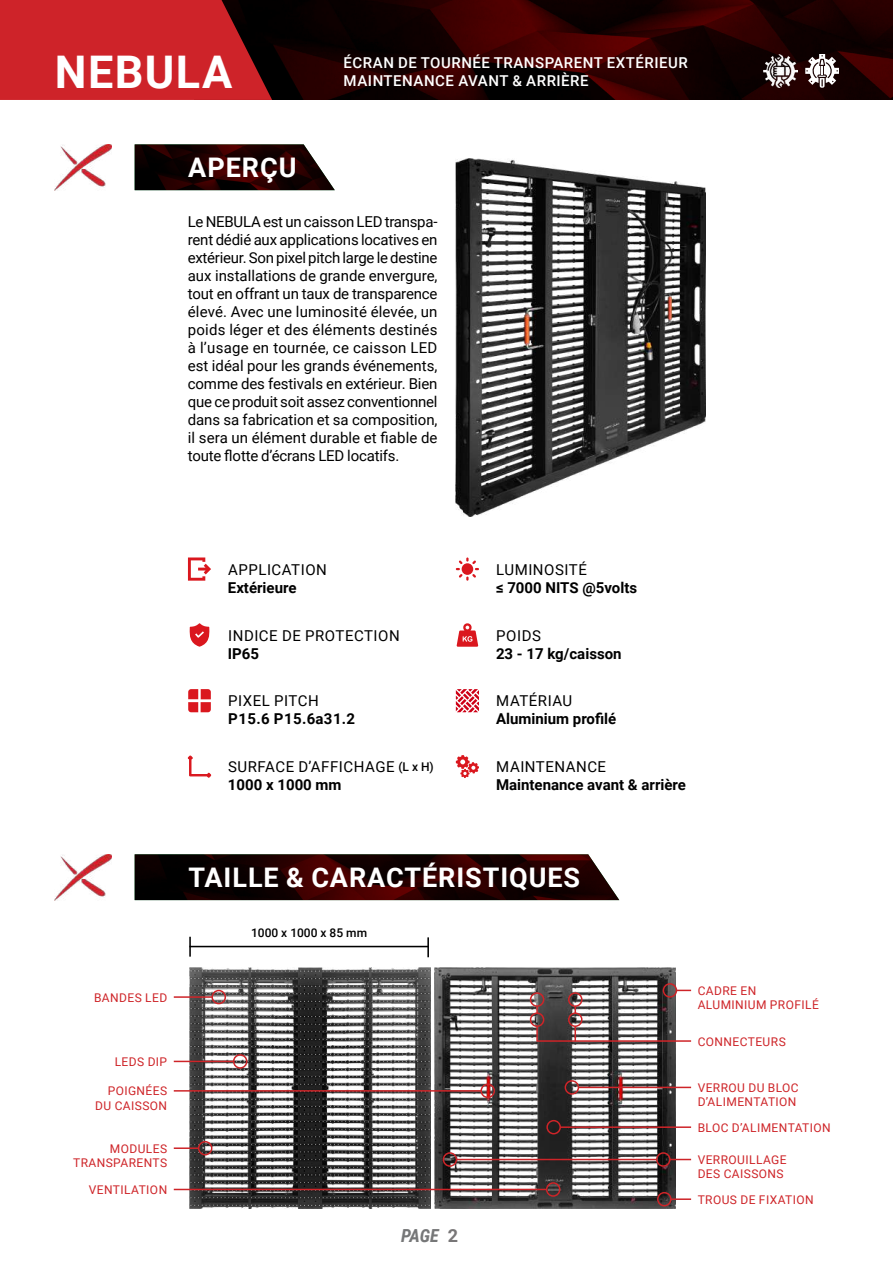
<style>
.page{position:relative;width:893px;height:1263px;background:#fff}
.page>*{position:absolute;margin:0;border:0;box-sizing:border-box;transform-origin:0 0}
.t1{font:700 45px "Roboto";letter-spacing:.03em;color:#fff}
.t2{font:700 27px "Roboto";letter-spacing:.035em;color:#fff}
.t3{font:italic 700 18px "Roboto Condensed";color:#767778}
.t4{font:15px/18px "Roboto";letter-spacing:.035em;color:#000;text-align:justify}
.t5{font:700 15px "Roboto";color:#000}
.t6{font:500 15px/18px "Roboto";letter-spacing:.035em;color:#fff}
.t7{font:700 15px "Roboto";letter-spacing:.035em;color:#000}
.t8{font:12px/14.4px "Roboto";letter-spacing:.035em;color:#ce2428}
.t9{font:500 12px "Roboto";color:#000}
.s1{font-family:"Roboto";font-style:normal;color:#787677}
</style>
<div class="page">
<img style="left:455px;top:158px;width:250px;height:358px">
<img style="left:272px;top:0;width:621px;height:100px">
<svg style="left:0;top:0;width:272px;height:100px;background:#bb1f25"></svg>
<svg style="left:805px;top:54px;width:34px;height:34px"></svg>
<img style="left:763px;top:54px;width:34px;height:34px">
<img style="left:135px;top:854px;width:484px;height:46px">
<img style="left:135px;top:144px;width:200px;height:46px">
<img style="left:54px;top:854px;width:58px;height:46px">
<img style="left:54px;top:144px;width:58px;height:46px">
<svg style="left:189px;top:623px;width:21px;height:23px"></svg>
<svg style="left:188px;top:689px;width:23px;height:23px"></svg>
<svg style="left:188px;top:557px;width:23px;height:24px"></svg>
<svg style="left:456px;top:689px;width:23px;height:23px"></svg>
<svg style="left:456px;top:755px;width:23px;height:23px"></svg>
<svg style="left:457px;top:623px;width:21px;height:23px"></svg>
<svg style="left:188px;top:755px;width:23px;height:23px"></svg>
<svg style="left:456px;top:557px;width:23px;height:24px"></svg>
<img style="left:189px;top:967px;width:241px;height:241px">
<img style="left:435px;top:967px;width:241px;height:241px">
<hr style="left:189px;top:946px;width:239px;height:1px;background:#000">
<hr style="left:427px;top:937px;width:2px;height:20px;background:#000">
<hr style="left:189px;top:937px;width:2px;height:20px;background:#000">
<div style="left:546px;top:1120px;width:15px;height:14px;border:2px solid #ce2428;border-radius:50%"></div>
<div style="left:657px;top:1192px;width:15px;height:14px;border:2px solid #ce2428;border-radius:50%"></div>
<div style="left:656px;top:1152px;width:15px;height:15px;border:2px solid #ce2428;border-radius:50%"></div>
<div style="left:443px;top:1152px;width:14px;height:15px;border:2px solid #ce2428;border-radius:50%"></div>
<div style="left:530px;top:1012px;width:14px;height:15px;border:2px solid #ce2428;border-radius:50%"></div>
<div style="left:568px;top:1012px;width:15px;height:15px;border:2px solid #ce2428;border-radius:50%"></div>
<div style="left:530px;top:992px;width:14px;height:15px;border:2px solid #ce2428;border-radius:50%"></div>
<div style="left:568px;top:992px;width:15px;height:15px;border:2px solid #ce2428;border-radius:50%"></div>
<div style="left:480px;top:1083px;width:15px;height:15px;border:2px solid #ce2428;border-radius:50%"></div>
<div style="left:546px;top:1182px;width:14px;height:15px;border:2px solid #ce2428;border-radius:50%"></div>
<div style="left:565px;top:1080px;width:14px;height:15px;border:2px solid #ce2428;border-radius:50%"></div>
<div style="left:663px;top:983px;width:14px;height:15px;border:2px solid #ce2428;border-radius:50%"></div>
<div style="left:211px;top:990px;width:15px;height:14px;border:2px solid #ce2428;border-radius:50%"></div>
<div style="left:198px;top:1141px;width:14px;height:14px;border:2px solid #ce2428;border-radius:50%"></div>
<div style="left:233px;top:1054px;width:14px;height:15px;border:2px solid #ce2428;border-radius:50%"></div>
<hr style="left:560px;top:1126px;width:131px;height:2px;background:#ce2428">
<hr style="left:671px;top:1198px;width:20px;height:2px;background:#ce2428">
<svg style="left:670px;top:1159px;width:21px;height:1px"></svg>
<hr style="left:456px;top:1159px;width:201px;height:1px;background:#ce2428">
<hr style="left:174px;top:1090px;width:307px;height:1px;background:#ce2428">
<hr style="left:174px;top:1189px;width:372px;height:1px;background:#ce2428">
<hr style="left:578px;top:1087px;width:113px;height:1px;background:#ce2428">
<svg style="left:676px;top:990px;width:15px;height:1px"></svg>
<hr style="left:174px;top:996px;width:38px;height:2px;background:#ce2428">
<hr style="left:174px;top:1147px;width:25px;height:2px;background:#ce2428">
<hr style="left:174px;top:1061px;width:60px;height:1px;background:#ce2428">
<svg style="left:536px;top:1006px;width:2px;height:7px"></svg>
<svg style="left:574px;top:1006px;width:2px;height:7px"></svg>
<svg style="left:536px;top:1025px;width:156px;height:17px"></svg>
<h1 class="t1" style="left:55px;top:40px;width:179px">NEBULA</h1>
<p class="t6" style="left:344px;top:53px;width:346px">ÉCRAN DE TOURNÉE TRANSPARENT EXTÉRIEUR<br>MAINTENANCE AVANT &amp; ARRIÈRE</p>
<h2 class="t2" style="left:188px;top:149px;width:110px">APERÇU</h2>
<p class="t4" style="left:188px;top:212px;width:251px">Le NEBULA est un caisson LED transpa&shy;rent dédié aux applications locatives en extérieur. Son pixel pitch large le destine aux installations de grande envergure, tout en offrant un taux de transparence élevé. Avec une luminosité élevée, un poids léger et des éléments destinés à l’usage en tournée, ce caisson LED est idéal pour les grands événements, comme des festivals en extérieur. Bien que ce produit soit assez conventionnel dans sa fabrication et sa composition, il sera un élément durable et fiable de toute flotte d’écrans LED locatifs.</p>
<p class="t4" style="left:228px;top:560px;width:100px">APPLICATION</p>
<p class="t5" style="left:228px;top:577px;width:70px">Extérieure</p>
<p class="t4" style="left:228px;top:626px;width:173px">INDICE DE PROTECTION</p>
<p class="t5" style="left:228px;top:643px;width:33px">IP65</p>
<p class="t4" style="left:228px;top:691px;width:92px">PIXEL PITCH</p>
<p class="t7" style="left:228px;top:708px;width:128px">P15.6 P15.6a31.2</p>
<p class="t4" style="left:228px;top:757px;width:168px">SURFACE D’AFFICHAGE</p>
<p class="t5" style="left:228px;top:774px;width:115px">1000 x 1000 mm</p>
<p class="t9" style="left:398px;top:758px;width:37px">(L x H)</p>
<p class="t4" style="left:496px;top:560px;width:92px">LUMINOSITÉ</p>
<p class="t5" style="left:496px;top:577px;width:143px">≤ 7000 NITS @5volts</p>
<p class="t4" style="left:496px;top:626px;width:46px">POIDS</p>
<p class="t5" style="left:496px;top:643px;width:127px">23 - 17 kg/caisson</p>
<p class="t4" style="left:496px;top:691px;width:78px">MATÉRIAU</p>
<p class="t5" style="left:496px;top:708px;width:122px">Aluminium profilé</p>
<p class="t4" style="left:496px;top:757px;width:111px">MAINTENANCE</p>
<p class="t5" style="left:496px;top:774px;width:191px">Maintenance avant &amp; arrière</p>
<h2 class="t2" style="left:188px;top:859px;width:393px">TAILLE &amp; CARACTÉRISTIQUES</h2>
<p class="t9" style="left:251px;top:924px;width:118px">1000 x 1000 x 85 mm</p>
<p class="t8" style="left:94px;top:990px;width:75px">BANDES LED</p>
<p class="t8" style="left:115px;top:1054px;width:54px">LEDS DIP</p>
<p class="t8" style="left:95px;top:1083px;width:73px;text-align:right">POIGNÉES<br>DU CAISSON</p>
<p class="t8" style="left:73px;top:1141px;width:96px;text-align:right">MODULES<br>TRANSPARENTS</p>
<p class="t8" style="left:89px;top:1182px;width:80px">VENTILATION</p>
<p class="t3" style="left:401px;top:1223px;width:59px">PAGE <span class="s1">2</span></p>
<p class="t8" style="left:698px;top:983px;width:123px">CADRE EN<br>ALUMINIUM PROFILÉ</p>
<p class="t8" style="left:698px;top:1033px;width:90px">CONNECTEURS</p>
<p class="t8" style="left:698px;top:1080px;width:103px">VERROU DU BLOC<br>D’ALIMENTATION</p>
<p class="t8" style="left:698px;top:1120px;width:135px">BLOC D’ALIMENTATION</p>
<p class="t8" style="left:698px;top:1152px;width:90px">VERROUILLAGE<br>DES CAISSONS</p>
<p class="t8" style="left:698px;top:1192px;width:118px">TROUS DE FIXATION</p>
</div>
